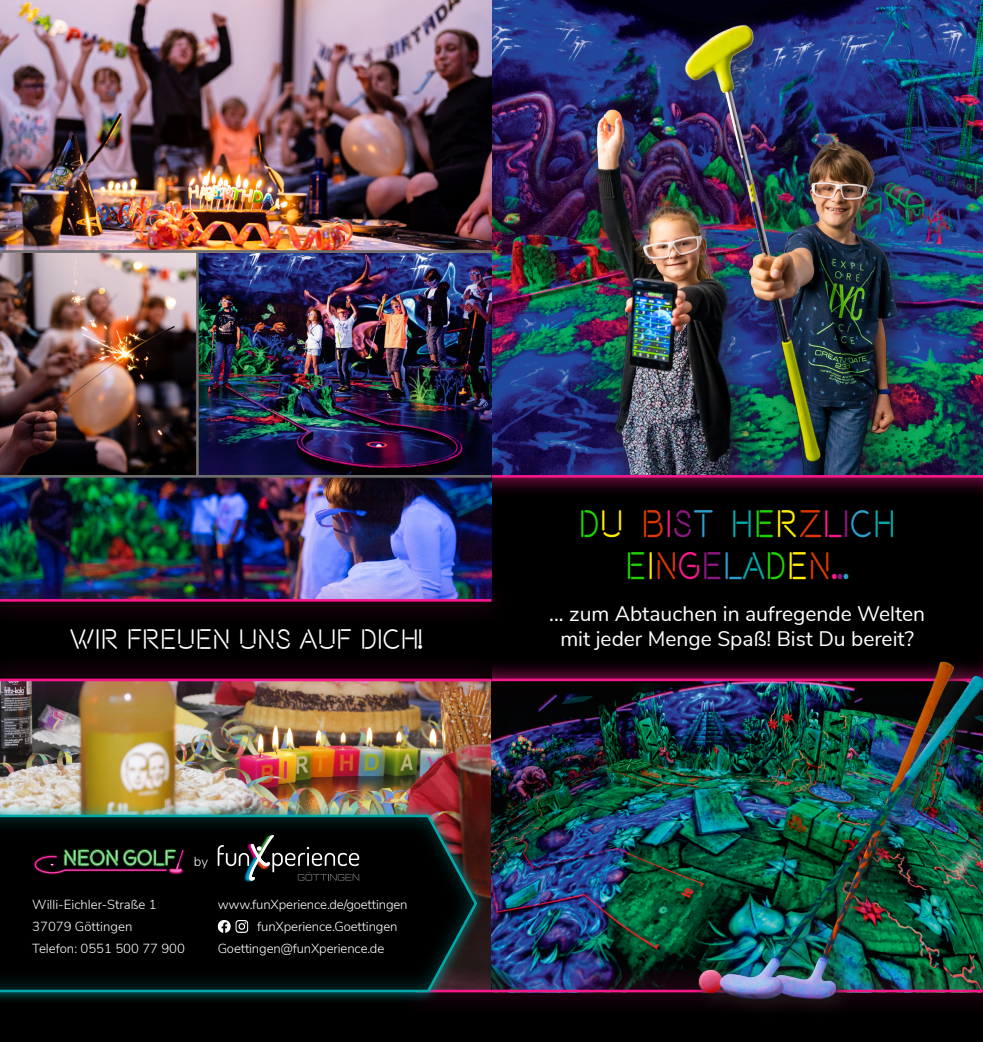
<style>
.page{position:relative;width:983px;height:1042px;background:#fff}
.page>*{position:absolute;margin:0;border:0;box-sizing:border-box;transform-origin:0 0}
.t1{font:500 38.5px/42px "Beon";color:#1ed200;text-align:center;scale:.91 1}
.t2{font:500 28px "Beon";letter-spacing:-.015em;color:#fff}
.t3{font:21px/25.2px "Nunito Sans";color:#fff;text-align:center}
.t4{font:300 13.12px/21.7px "Nunito Sans";letter-spacing:-.01em;color:#fff}
.s1{color:#ffed00}
.s2{color:#dc3700}
.s3{color:#f61889}
.s4{color:#8b1880}
.s5{color:#2d9dcf}
.s6{color:#0aa}
</style>
<div class="page">
<div style="left:0;top:0;width:982px;height:1042px;background:#000"></div>
<img style="left:0;top:704px;width:491px;height:262px">
<img style="left:491px;top:683px;width:172px;height:283px">
<img style="left:428px;top:966px;width:235px;height:40px">
<hr style="left:416px;top:989px;width:566px;height:3px;background:#f61889">
<div style="left:0;top:803px;width:487px;height:200px;background:#0aa;opacity:.75"></div>
<div style="left:0;top:812px;width:480px;height:181px;background:#0aa;opacity:.5"></div>
<svg style="left:218px;top:920px;width:30px;height:13px"></svg>
<img style="left:167px;top:847px;width:19px;height:28px">
<img style="left:32px;top:853px;width:137px;height:23px">
<img style="left:62px;top:848px;width:116px;height:2px">
<img style="left:167px;top:866px;width:17px;height:9px">
<svg style="left:34px;top:850px;width:149px;height:24px"></svg>
<img style="left:491px;top:0;width:491px;height:473px">
<div style="left:574px;top:5px;width:350px;height:588px;background:#231f20;opacity:.75"></div>
<img style="left:583px;top:8px;width:344px;height:465px">
<svg style="left:491px;top:473px;width:491px;height:210px"></svg>
<img style="left:0;top:253px;width:196px;height:222px">
<img style="left:199px;top:253px;width:292px;height:222px">
<img style="left:0;top:0;width:491px;height:250px">
<img style="left:0;top:478px;width:491px;height:98px">
<hr style="left:0;top:250px;width:491px;height:3px;background:#6e6e6e">
<hr style="left:0;top:475px;width:491px;height:3px;background:#6e6e6e">
<hr style="left:196px;top:252px;width:3px;height:225px;background:#6e6e6e">
<img style="left:0;top:655px;width:511px;height:49px">
<hr style="left:0;top:678px;width:491px;height:3px;background:#f61889">
<img style="left:0;top:576px;width:511px;height:49px">
<hr style="left:0;top:599px;width:491px;height:3px;background:#f61889">
<img style="left:663px;top:636px;width:319px;height:374px">
<img style="left:253px;top:832px;width:22px;height:3px">
<img style="left:243px;top:881px;width:18px;height:2px">
<svg style="left:217px;top:835px;width:142px;height:46px"></svg>
<h2 class="t2" style="left:69px;top:622px;width:354px">WIR FREUEN UNS AUF DICH!</h2>
<p class="t4" style="left:194px;top:850px;width:16px">by</p>
<p class="t4" style="left:32px;top:893px;width:126px">Willi-Eichler-Straße 1<br>37079 Göttingen</p>
<p class="t4" style="left:32px;top:936px;width:154px">Telefon: 0551 500 77 900</p>
<p class="t4" style="left:217px;top:893px;width:191px">www.funXperience.de/goettingen</p>
<p class="t4" style="left:257px;top:915px;width:142px">funXperience.Goettingen</p>
<p class="t4" style="left:217px;top:936px;width:168px">Goettingen@funXperience.de</p>
<h1 class="t1" style="left:578px;top:502px;width:350px">D<span class="s1">U</span> <span class="s2">B</span><span class="s3">I</span><span class="s4">S</span><span class="s5">T</span> <span class="s6">H</span>E<span class="s1">R</span><span class="s2">Z</span><span class="s3">L</span><span class="s4">I</span><span class="s5">C</span><span class="s6">H<br></span>E<span class="s1">I</span><span class="s2">N</span><span class="s3">G</span><span class="s4">E</span><span class="s5">L</span><span class="s6">A</span>D<span class="s1">E</span><span class="s2">N</span><span class="s3">.</span><span class="s4">.</span><span class="s5">.</span></h1>
<h3 class="t3" style="left:549px;top:599px;width:377px">... zum Abtauchen in aufregende Welten mit jeder Menge Spaß! Bist Du bereit?</h3>
</div>
